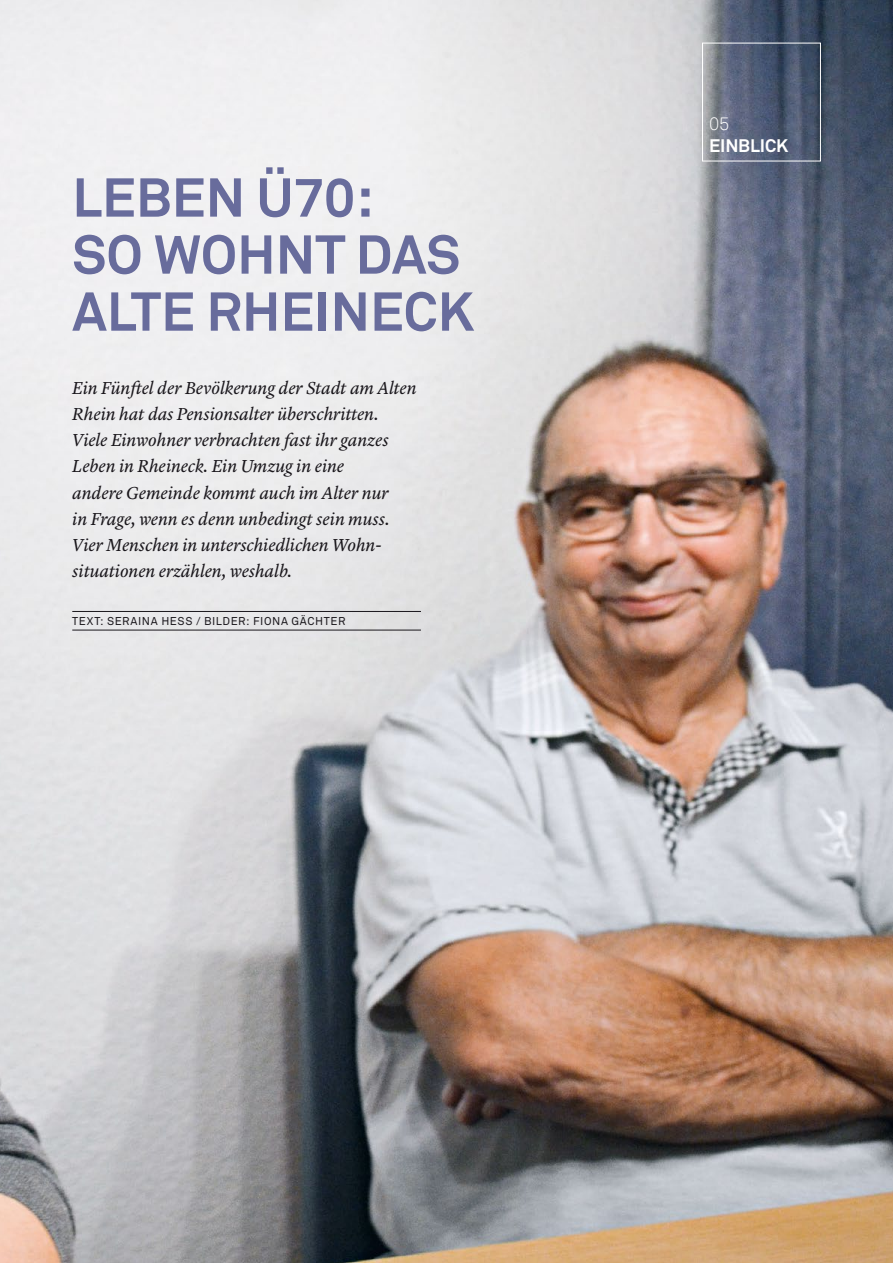
<style>
.page{position:relative;width:893px;height:1263px;background:#fff}
.page>*{position:absolute;margin:0;border:0;box-sizing:border-box;transform-origin:0 0}
.t1{font:700 54px/57px "Akkurat Pro";color:#686c9c}
.t2{font:italic 18px/26.2px "Lyon Text";letter-spacing:-.005em;color:#1a171c}
.t3{font:700 18px "Akkurat Pro";letter-spacing:-.005em;color:#fff}
.t4{font:300 18px "Akkurat Pro";color:#fff}
.t5{font:11.25px "Akkurat Pro";letter-spacing:.05em;color:#1a171c}
</style>
<div class="page">
<img style="left:0;top:0;width:893px;height:1263px">
<div style="left:702px;top:43px;width:119px;height:118px;border:1px solid #fff"></div>
<hr style="left:72px;top:611px;width:349px;height:1px;background:#1a171c">
<hr style="left:72px;top:630px;width:349px;height:1px;background:#1a171c">
<h1 class="t1" style="left:72px;top:170px;width:403px">LEBEN Ü70:<br>SO WOHNT DAS<br>ALTE RHEINECK</h1>
<p class="t2" style="left:72px;top:373px;width:346px">Ein Fünftel der Bevölkerung der Stadt am Alten Rhein hat das Pensionsalter überschritten.<br>Viele Einwohner verbrachten fast ihr ganzes Leben in Rheineck. Ein Umzug in eine<br>andere Gemeinde kommt auch im Alter nur<br>in Frage, wenn es denn unbedingt sein muss.<br>Vier Menschen in unterschiedlichen Wohn&shy;situationen erzählen, weshalb.</p>
<p class="t5" style="left:72px;top:614px;width:275px">TEXT: SERAINA HESS / BILDER: FIONA GÄCHTER</p>
<p class="t4" style="left:709px;top:113px;width:22px">05</p>
<p class="t3" style="left:709px;top:135px;width:81px">EINBLICK</p>
</div>
